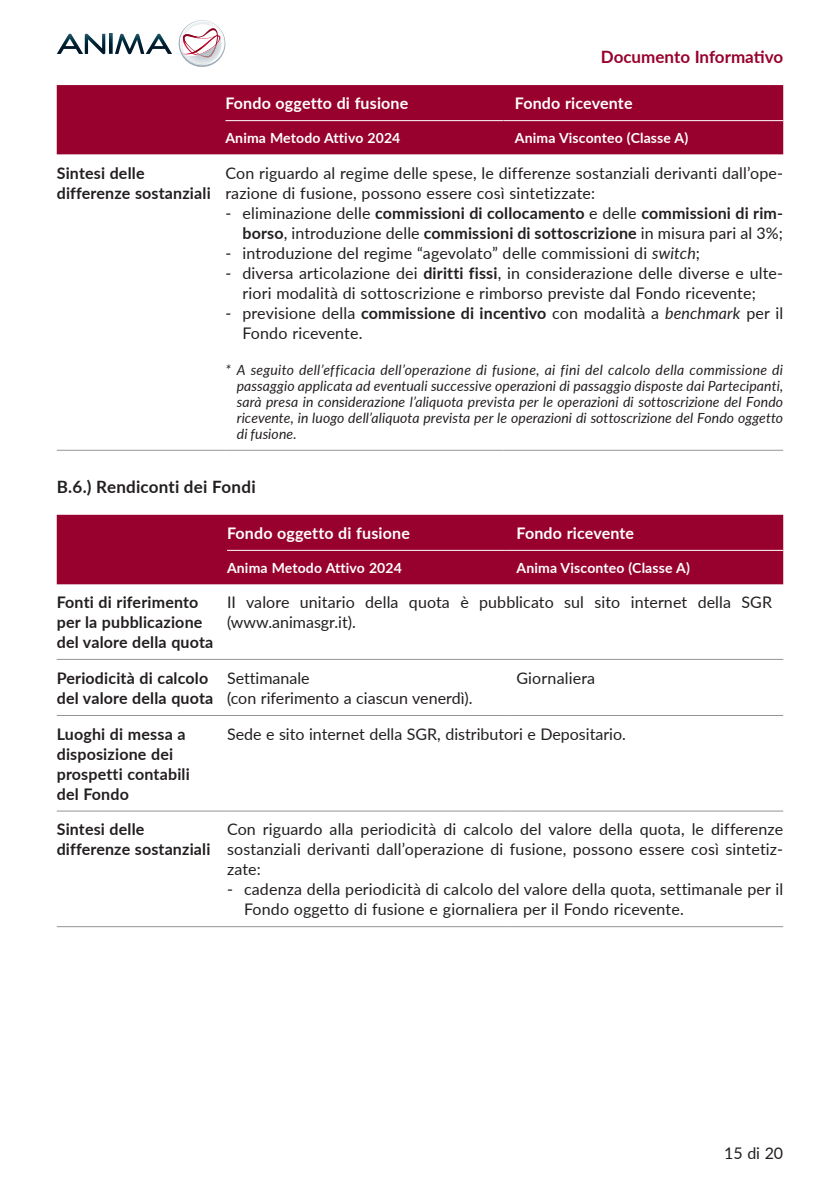
<style>
.page{position:relative;width:840px;height:1191px;background:#fff}
.page>*{position:absolute;margin:0;border:0;box-sizing:border-box;transform-origin:0 0}
.t1{font:700 17px "Lato";letter-spacing:.01em;color:#231f20}
.t2{font:700 17px "Lato";color:#98012d}
.t3{font:16px/20px "Lato";letter-spacing:.01em;color:#231f20}
.t4{font:700 16px/20px "Lato";letter-spacing:.01em;color:#231f20}
.t5{font:700 16px "Lato";letter-spacing:.01em;color:#fff}
.t6{font:italic 14px/16px "Lato";letter-spacing:.005em;color:#231f20;text-align:justify}
.t7{font:700 14px "Lato";letter-spacing:.01em;color:#fff}
.s1{font-weight:400}
.s2{font-style:italic}
.s3{font-weight:700}
</style>
<div class="page">
<img style="left:57px;top:34px;width:26px;height:20px">
<img style="left:85px;top:34px;width:20px;height:20px">
<img style="left:109px;top:34px;width:3px;height:20px">
<img style="left:115px;top:34px;width:29px;height:20px">
<img style="left:146px;top:34px;width:26px;height:20px">
<svg style="left:178px;top:20px;width:47px;height:47px"></svg>
<div style="left:57px;top:85px;width:725px;height:70px;background:#98012d"></div>
<hr style="left:225px;top:120px;width:278px;height:1px;background:#fff">
<hr style="left:503px;top:120px;width:279px;height:1px;background:#fff">
<hr style="left:57px;top:450px;width:168px;height:1px;background:#939598">
<hr style="left:225px;top:450px;width:278px;height:1px;background:#939598">
<hr style="left:503px;top:450px;width:279px;height:1px;background:#939598">
<div style="left:57px;top:515px;width:725px;height:69px;background:#98012d"></div>
<hr style="left:227px;top:550px;width:278px;height:1px;background:#fff">
<hr style="left:505px;top:550px;width:277px;height:1px;background:#fff">
<hr style="left:57px;top:659px;width:170px;height:1px;background:#939598">
<hr style="left:227px;top:659px;width:278px;height:1px;background:#939598">
<hr style="left:505px;top:659px;width:277px;height:1px;background:#939598">
<hr style="left:227px;top:715px;width:278px;height:1px;background:#939598">
<hr style="left:505px;top:715px;width:277px;height:1px;background:#939598">
<hr style="left:227px;top:810px;width:278px;height:1px;background:#939598">
<hr style="left:505px;top:810px;width:277px;height:1px;background:#939598">
<hr style="left:227px;top:926px;width:278px;height:1px;background:#939598">
<hr style="left:505px;top:926px;width:277px;height:1px;background:#939598">
<hr style="left:57px;top:715px;width:170px;height:1px;background:#939598">
<hr style="left:57px;top:810px;width:170px;height:1px;background:#939598">
<hr style="left:57px;top:926px;width:170px;height:1px;background:#939598">
<p class="t2" style="left:600px;top:44px;width:184px">Documento Informativo</p>
<p class="t5" style="left:225px;top:92px;width:184px">Fondo oggetto di fusione</p>
<p class="t5" style="left:514px;top:92px;width:119px">Fondo ricevente</p>
<p class="t7" style="left:225px;top:128px;width:176px">Anima Metodo Attivo 2024</p>
<p class="t7" style="left:514px;top:128px;width:175px">Anima Visconteo (Classe A)</p>
<p class="t4" style="left:57px;top:162px;width:155px">Sintesi delle differenze sostanziali</p>
<p class="t3" style="left:225px;top:162px;width:559px">Con riguardo al regime delle spese, le differenze sostanziali derivanti dall’ope&shy;razione di fusione, possono essere così sintetizzate:</p>
<p class="t4" style="left:225px;top:202px;width:559px;text-align:right"><span class="s1">- eliminazione delle</span> commissioni di collocamento <span class="s1">e delle</span> commissioni di rim&shy;borso<span class="s1">, introduzione delle</span> commissioni di sottoscrizione <span class="s1">in misura pari al 3%;</span></p>
<p class="t3" style="left:225px;top:242px;width:476px">- introduzione del regime “agevolato” delle commissioni di <span class="s2">switch</span>;</p>
<p class="t3" style="left:242px;top:262px;width:542px;text-indent:-17px">- diversa articolazione dei <span class="s3">diritti fissi</span>, in considerazione delle diverse e ulte&shy;riori modalità di sottoscrizione e rimborso previste dal Fondo ricevente;</p>
<p class="t3" style="left:242px;top:302px;width:542px;text-indent:-17px">- previsione della <span class="s3">commissione di incentivo</span> con modalità a <span class="s2">benchmark</span> per il<br>Fondo ricevente.</p>
<p class="t6" style="left:237px;top:361px;width:547px;text-indent:-11px">* A seguito dell’efficacia dell’operazione di fusione, ai fini del calcolo della commissione di passaggio applicata ad eventuali successive operazioni di passaggio disposte dai Partecipanti, sarà presa in considerazione l’aliquota prevista per le operazioni di sottoscrizione del Fondo ricevente, in luogo dell’aliquota prevista per le operazioni di sottoscrizione del Fondo oggetto di fusione.</p>
<p class="t1" style="left:57px;top:474px;width:200px">B.6.) Rendiconti dei Fondi</p>
<p class="t5" style="left:227px;top:521px;width:184px">Fondo oggetto di fusione</p>
<p class="t5" style="left:516px;top:521px;width:119px">Fondo ricevente</p>
<p class="t7" style="left:227px;top:557px;width:176px">Anima Metodo Attivo 2024</p>
<p class="t7" style="left:516px;top:557px;width:175px">Anima Visconteo (Classe A)</p>
<p class="t4" style="left:57px;top:591px;width:158px">Fonti di riferimento per la pubblicazione del valore della quota</p>
<p class="t3" style="left:227px;top:591px;width:546px">II valore unitario della quota è pubblicato sul sito internet della SGR (www.animasgr.it).</p>
<p class="t4" style="left:57px;top:667px;width:158px">Periodicità di calcolo del valore della quota</p>
<p class="t3" style="left:227px;top:667px;width:247px">Settimanale<br>(con riferimento a ciascun venerdì).</p>
<p class="t3" style="left:516px;top:667px;width:80px">Giornaliera</p>
<p class="t4" style="left:57px;top:723px;width:134px">Luoghi di messa a disposizione dei prospetti contabili del Fondo</p>
<p class="t3" style="left:227px;top:723px;width:400px">Sede e sito internet della SGR, distributori e Depositario.</p>
<p class="t4" style="left:57px;top:818px;width:155px">Sintesi delle differenze sostanziali</p>
<p class="t3" style="left:227px;top:818px;width:557px;text-align:justify">Con riguardo alla periodicità di calcolo del valore della quota, le differenze sostanziali derivanti dall’operazione di fusione, possono essere così sintetiz&shy;zate:</p>
<p class="t3" style="left:244px;top:878px;width:540px;text-indent:-17px">- cadenza della periodicità di calcolo del valore della quota, settimanale per il<br>Fondo oggetto di fusione e giornaliera per il Fondo ricevente.</p>
<p class="t3" style="left:723px;top:1142px;width:60px">15 di 20</p>
</div>
